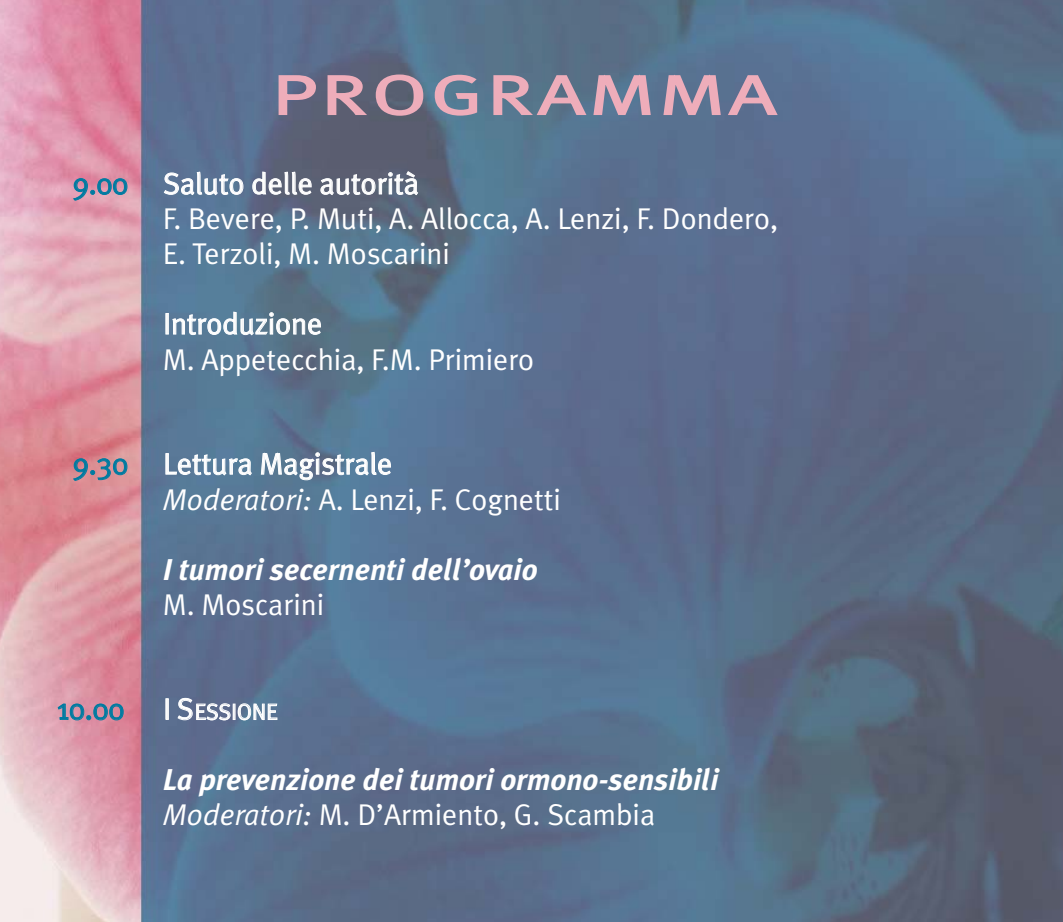
<style>
.page{position:relative;width:1063px;height:922px;background:#fff}
.page>*{position:absolute;margin:0;border:0;box-sizing:border-box;transform-origin:0 0}
.t1{font:55px "Meta Plus Normal";letter-spacing:.05em;color:#eeadba;scale:1.5 1}
.t2{font:30px/35.2px "Meta Plus Normal";color:#fff}
.t3{font:italic 700 30px "Meta Plus";color:#fff}
.t4{font:30px "Meta Plus Normal";color:#007ba1}
.t5{font:22.5px "Meta Plus Normal";letter-spacing:-.005em;color:#fff}
.s1{color:#007ba1}
.s2{font-style:italic}
.s3{font-size:30px}
</style>
<div class="page">
<img style="left:0;top:1px;width:1063px;height:920px">
<h1 class="t1" style="left:272px;top:74px;width:338px">PROGRAMMA</h1>
<p class="t2" style="left:163px;top:168px;width:617px;text-indent:-90px"><span class="s1">9.00</span> Saluto delle autorità<br>F. Bevere, P. Muti, A. Allocca, A. Lenzi, F. Dondero,<br>E. Terzoli, M. Moscarini</p>
<p class="t2" style="left:163px;top:308px;width:373px">Introduzione<br>M. Appetecchia, F.M. Primiero</p>
<p class="t2" style="left:163px;top:448px;width:400px;text-indent:-90px"><span class="s1">9.30</span> Lettura Magistrale<br><span class="s2">Moderatori:</span> A. Lenzi, F. Cognetti</p>
<p class="t3" style="left:163px;top:558px;width:376px">I tumori secernenti dell’ovaio</p>
<p class="t2" style="left:163px;top:588px;width:163px">M. Moscarini</p>
<p class="t4" style="left:57px;top:697px;width:69px">10.00</p>
<p class="t5" style="left:163px;top:703px;width:116px"><span class="s3">I S</span>ESSIONE</p>
<p class="t3" style="left:163px;top:768px;width:557px">La prevenzione dei tumori ormono-sensibili</p>
<p class="t2" style="left:163px;top:798px;width:494px"><span class="s2">Moderatori:</span> M. D’Armiento, G. Scambia</p>
</div>
